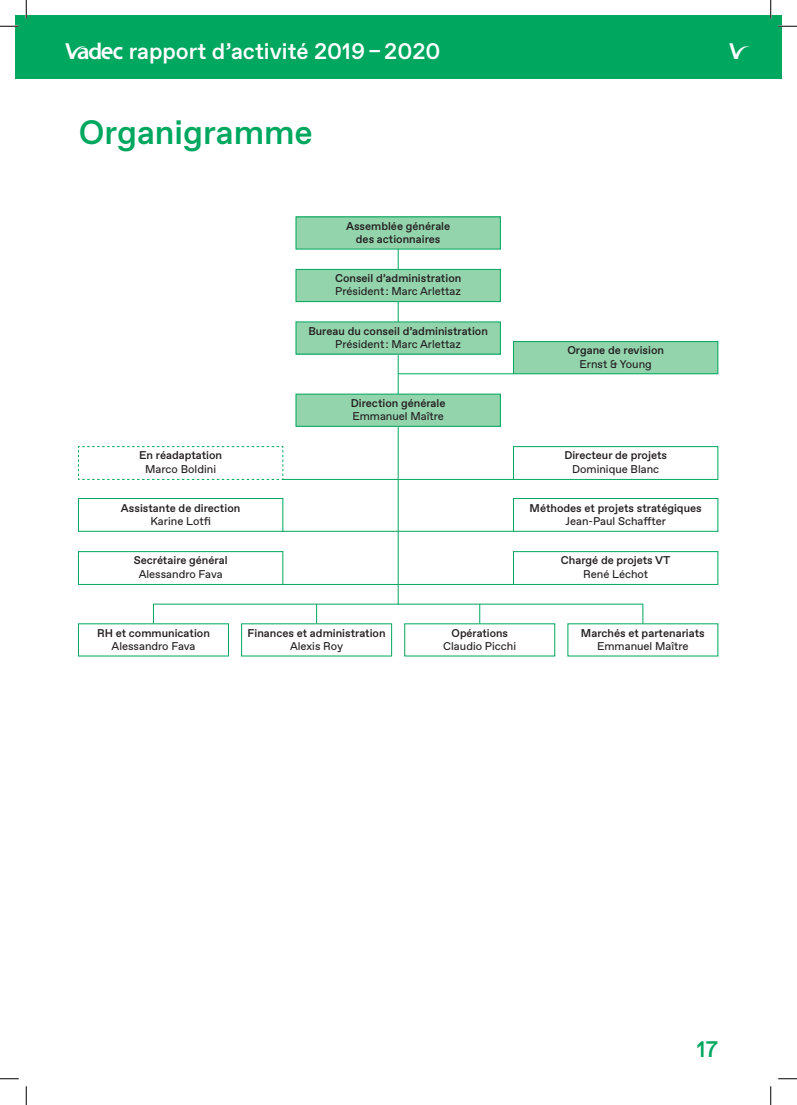
<style>
.page{position:relative;width:797px;height:1105px;background:#fff}
.page>*{position:absolute;margin:0;border:0;box-sizing:border-box;transform-origin:0 0}
.t1{font:500 33.75px "Favorit";color:#00a75f}
.t2{font:500 22.5px "Favorit";color:#fff}
.t3{font:500 22.5px "Favorit";color:#00a75f}
.t4{font:500 22.5px "Vadec";color:#fff}
.t5{font:500 11.25px/13.1px "Favorit";color:#231f20;text-align:center}
.t6{font:11.25px "Favorit";color:#231f20}
.s1{font-family:"Vadec"}
</style>
<div class="page">
<div style="left:16px;top:16px;width:10px;height:63px;background:#00a75f"></div>
<div style="left:26px;top:16px;width:755px;height:63px;background:#00a75f"></div>
<hr style="left:398px;top:247px;width:1px;height:358px;background:#00a75f">
<div style="left:296px;top:217px;width:204px;height:32px;background:#94d4ad"></div>
<div style="left:296px;top:269px;width:204px;height:33px;background:#94d4ad"></div>
<div style="left:296px;top:269px;width:204px;height:33px;border:1px solid #00a75f"></div>
<div style="left:296px;top:322px;width:204px;height:32px;background:#94d4ad"></div>
<div style="left:296px;top:394px;width:204px;height:32px;background:#94d4ad"></div>
<div style="left:296px;top:394px;width:204px;height:33px;border:1px solid #00a75f"></div>
<div style="left:513px;top:342px;width:205px;height:32px;background:#94d4ad"></div>
<div style="left:513px;top:341px;width:205px;height:33px;border:1px solid #00a75f"></div>
<div style="left:78px;top:498px;width:205px;height:34px;border:1px solid #00a75f"></div>
<svg style="left:78px;top:446px;width:205px;height:34px"></svg>
<div style="left:78px;top:551px;width:205px;height:34px;border:1px solid #00a75f"></div>
<div style="left:513px;top:498px;width:205px;height:34px;border:1px solid #00a75f"></div>
<div style="left:513px;top:446px;width:205px;height:34px;border:1px solid #00a75f"></div>
<div style="left:513px;top:551px;width:205px;height:34px;border:1px solid #00a75f"></div>
<svg style="left:153px;top:605px;width:1px;height:18px"></svg>
<svg style="left:316px;top:605px;width:1px;height:18px"></svg>
<svg style="left:479px;top:605px;width:1px;height:18px"></svg>
<svg style="left:642px;top:605px;width:1px;height:18px"></svg>
<hr style="left:398px;top:373px;width:115px;height:1px;background:#00a75f">
<hr style="left:283px;top:531px;width:230px;height:1px;background:#00a75f">
<hr style="left:283px;top:584px;width:231px;height:1px;background:#00a75f">
<hr style="left:283px;top:479px;width:231px;height:1px;background:#00a75f">
<hr style="left:153px;top:604px;width:490px;height:1px;background:#00a75f">
<svg style="left:0;top:25px;width:19px;height:2px"></svg>
<svg style="left:778px;top:25px;width:19px;height:2px"></svg>
<svg style="left:0;top:1078px;width:19px;height:1px"></svg>
<svg style="left:778px;top:1078px;width:19px;height:1px"></svg>
<svg style="left:25px;top:0;width:2px;height:19px"></svg>
<svg style="left:25px;top:1086px;width:2px;height:19px"></svg>
<svg style="left:770px;top:0;width:1px;height:19px"></svg>
<svg style="left:770px;top:1086px;width:1px;height:19px"></svg>
<h2 class="t2" style="left:66px;top:36px;width:376px"><span class="s1">e</span> rapport d’activité 2019 – 2020</h2>
<h2 class="t4" style="left:729px;top:39px;width:23px">b</h2>
<h1 class="t1" style="left:79px;top:110px;width:235px">Organigramme</h1>
<p class="t5" style="left:346px;top:219px;width:106px">Assemblée générale des actionnaires</p>
<p class="t5" style="left:335px;top:272px;width:128px">Conseil d’administration</p>
<p class="t6" style="left:335px;top:284px;width:127px">Président : Marc Arlettaz</p>
<p class="t5" style="left:308px;top:324px;width:181px">Bureau du conseil d’administration</p>
<p class="t6" style="left:335px;top:336px;width:127px">Président : Marc Arlettaz</p>
<p class="t5" style="left:567px;top:344px;width:98px">Organe de revision</p>
<p class="t6" style="left:579px;top:356px;width:74px">Ernst &amp; Young</p>
<p class="t5" style="left:351px;top:396px;width:96px">Direction générale</p>
<p class="t6" style="left:352px;top:409px;width:93px">Emmanuel Maître</p>
<p class="t5" style="left:139px;top:449px;width:84px">En réadaptation</p>
<p class="t6" style="left:145px;top:461px;width:72px">Marco Boldini</p>
<p class="t5" style="left:564px;top:449px;width:104px">Directeur de projets</p>
<p class="t6" style="left:572px;top:461px;width:89px">Dominique Blanc</p>
<p class="t5" style="left:121px;top:501px;width:121px">Assistante de direction</p>
<p class="t6" style="left:150px;top:514px;width:62px">Karine Lotfi</p>
<p class="t5" style="left:529px;top:501px;width:173px">Méthodes et projets stratégiques</p>
<p class="t6" style="left:565px;top:514px;width:102px">Jean-Paul Schaffter</p>
<p class="t5" style="left:134px;top:554px;width:95px">Secrétaire général</p>
<p class="t6" style="left:139px;top:566px;width:85px">Alessandro Fava</p>
<p class="t5" style="left:561px;top:554px;width:111px">Chargé de projets VT</p>
<p class="t6" style="left:583px;top:566px;width:66px">René Léchot</p>
<p class="t5" style="left:97px;top:626px;width:114px">RH et communication</p>
<p class="t6" style="left:111px;top:638px;width:85px">Alessandro Fava</p>
<p class="t5" style="left:247px;top:626px;width:140px">Finances et administration</p>
<p class="t6" style="left:290px;top:638px;width:55px">Alexis Roy</p>
<p class="t5" style="left:451px;top:626px;width:58px">Opérations</p>
<p class="t6" style="left:443px;top:638px;width:74px">Claudio Picchi</p>
<p class="t5" style="left:581px;top:626px;width:125px">Marchés et partenariats</p>
<p class="t6" style="left:597px;top:638px;width:93px">Emmanuel Maître</p>
<h2 class="t3" style="left:697px;top:1034px;width:23px">17</h2>
</div>
